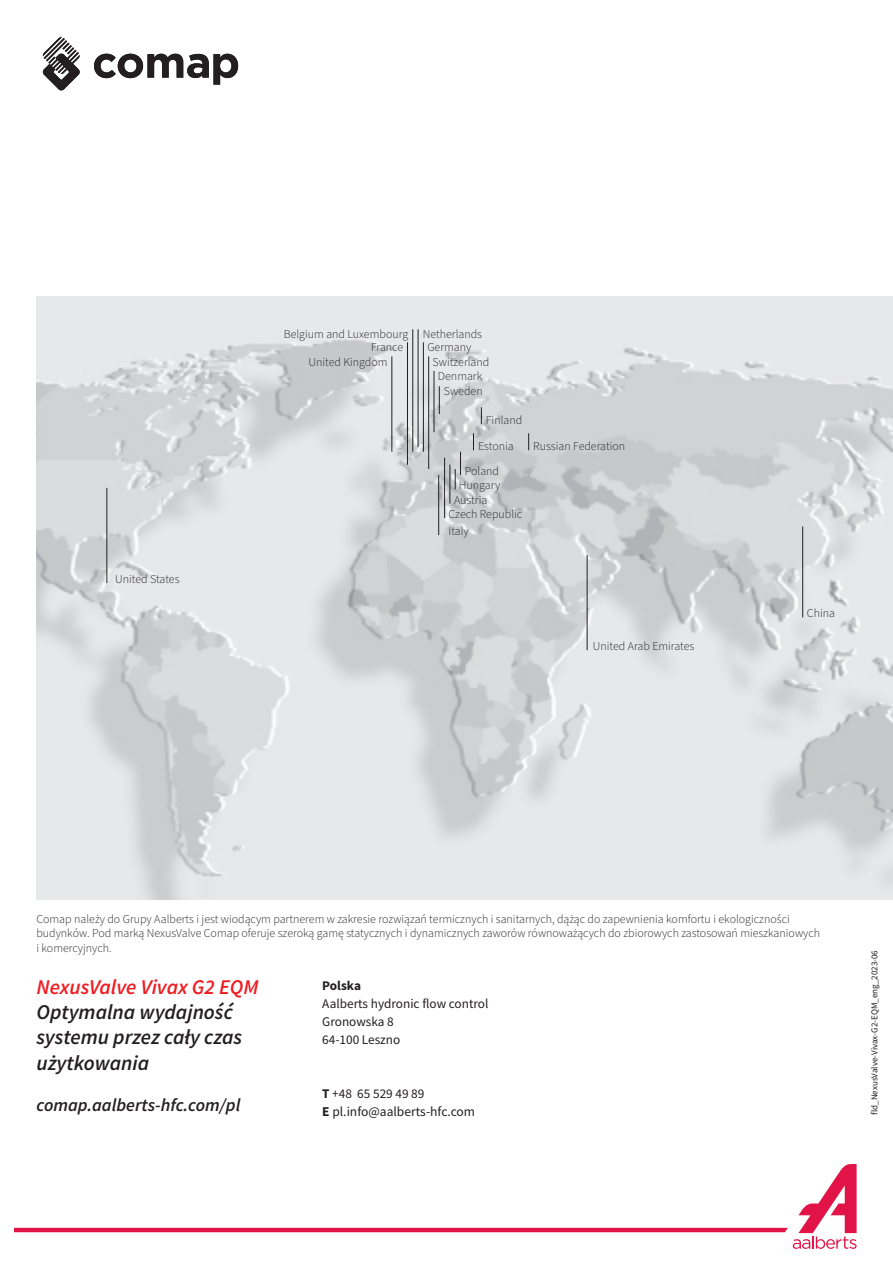
<style>
.page{position:relative;width:893px;height:1263px;background:#fff}
.page>*{position:absolute;margin:0;border:0;box-sizing:border-box;transform-origin:0 0}
.t1{font:italic 600 21px/25.2px "Source Sans Pro";color:#231f20}
.t2{font:italic 600 21px "Source Sans Pro";color:#ee1d23}
.t3{font:italic 600 18px "Source Sans Pro";color:#231f20}
.bodytext{font:13.5px "Source Sans Pro";color:#231f20}
.bodytext-2{font:13.2px "Source Sans Pro";color:#231f20}
.bodytext-3{font:700 13.2px "Source Sans Pro";color:#231f20}
.t4{font:300 12px/14.4px "Source Sans Pro";color:#231f20}
.t5{font:9px "Source Sans Pro";color:#231f20}
.s1{font-weight:700}
</style>
<div class="page">
<svg style="left:43px;top:37px;width:37px;height:54px"></svg>
<svg style="left:94px;top:54px;width:144px;height:31px"></svg>
<svg style="left:14px;top:1164px;width:843px;height:85px"></svg>
<img style="left:36px;top:296px;width:857px;height:604px">
<hr style="left:392px;top:356px;width:1px;height:96px;background:#231f20">
<hr style="left:407px;top:342px;width:1px;height:123px;background:#231f20">
<hr style="left:412px;top:329px;width:1px;height:123px;background:#231f20">
<hr style="left:418px;top:329px;width:1px;height:118px;background:#231f20">
<hr style="left:423px;top:342px;width:1px;height:110px;background:#231f20">
<hr style="left:428px;top:356px;width:1px;height:113px;background:#231f20">
<hr style="left:587px;top:555px;width:1px;height:95px;background:#231f20">
<hr style="left:802px;top:526px;width:1px;height:91px;background:#231f20">
<hr style="left:434px;top:371px;width:1px;height:61px;background:#231f20">
<svg style="left:528px;top:433px;width:1px;height:17px"></svg>
<hr style="left:450px;top:465px;width:1px;height:39px;background:#231f20">
<hr style="left:444px;top:458px;width:1px;height:60px;background:#231f20">
<svg style="left:439px;top:386px;width:1px;height:28px"></svg>
<svg style="left:473px;top:433px;width:1px;height:17px"></svg>
<svg style="left:481px;top:407px;width:1px;height:17px"></svg>
<svg style="left:455px;top:452px;width:6px;height:37px"></svg>
<hr style="left:107px;top:488px;width:1px;height:95px;background:#231f20">
<hr style="left:438px;top:475px;width:1px;height:60px;background:#231f20">
<p class="t4" style="left:115px;top:572px;width:66px">United States</p>
<p class="t4" style="left:284px;top:327px;width:126px">Belgium and Luxembourg</p>
<p class="t4" style="left:423px;top:328px;width:61px">Netherlands</p>
<p class="t4" style="left:371px;top:340px;width:34px">France</p>
<p class="t4" style="left:309px;top:355px;width:81px">United Kingdom</p>
<p class="t4" style="left:427px;top:340px;width:45px">Germany</p>
<p class="t4" style="left:433px;top:355px;width:58px">Switzerland</p>
<p class="t4" style="left:438px;top:369px;width:46px">Denmark</p>
<p class="t4" style="left:444px;top:384px;width:40px">Sweden</p>
<p class="t4" style="left:486px;top:413px;width:38px">Finland</p>
<p class="t4" style="left:478px;top:439px;width:37px">Estonia</p>
<p class="t4" style="left:465px;top:464px;width:36px">Poland</p>
<p class="t4" style="left:459px;top:478px;width:43px">Hungary</p>
<p class="t4" style="left:454px;top:493px;width:35px">Austria</p>
<p class="t4" style="left:449px;top:507px;width:75px">Czech Republic</p>
<p class="t4" style="left:449px;top:524px;width:22px">Italy</p>
<p class="t4" style="left:533px;top:439px;width:94px">Russian Federation</p>
<p class="t4" style="left:593px;top:639px;width:103px">United Arab Emirates</p>
<p class="t4" style="left:807px;top:606px;width:30px">China</p>
<p class="t4" style="left:36px;top:912px;width:785px">Comap należy do Grupy Aalberts i jest wiodącym partnerem w zakresie rozwiązań termicznych i sanitarnych, dążąc do zapewnienia komfortu i ekologiczności budynków. Pod marką NexusValve Comap oferuje szeroką gamę statycznych i dynamicznych zaworów równoważących do zbiorowych zastosowań mieszkaniowych i komercyjnych.</p>
<p class="t2" style="left:36px;top:973px;width:224px">NexusValve Vivax G2 EQM</p>
<p class="t1" style="left:36px;top:999px;width:207px">Optymalna wydajność systemu przez cały czas użytkowania</p>
<p class="t3" style="left:36px;top:1093px;width:206px">comap.aalberts-hfc.com/pl</p>
<p class="bodytext-3" style="left:322px;top:977px;width:40px">Polska</p>
<p class="bodytext-2" style="left:322px;top:995px;width:168px">Aalberts hydronic flow control</p>
<p class="bodytext-2" style="left:322px;top:1013px;width:73px">Gronowska 8</p>
<p class="bodytext-2" style="left:322px;top:1031px;width:80px">64-100 Leszno</p>
<p class="bodytext-2" style="left:322px;top:1085px;width:104px"><span class="s1">T</span> +48 65 529 49 89</p>
<p class="bodytext" style="left:322px;top:1103px;width:154px"><span class="s1">E</span> pl.info@aalberts-hfc.com</p>
<p class="t5" style="left:869px;top:1115px;width:166px;rotate:-90deg">fld_NexusValve-Vivax-G2-EQM_eng_2023-06</p>
</div>
